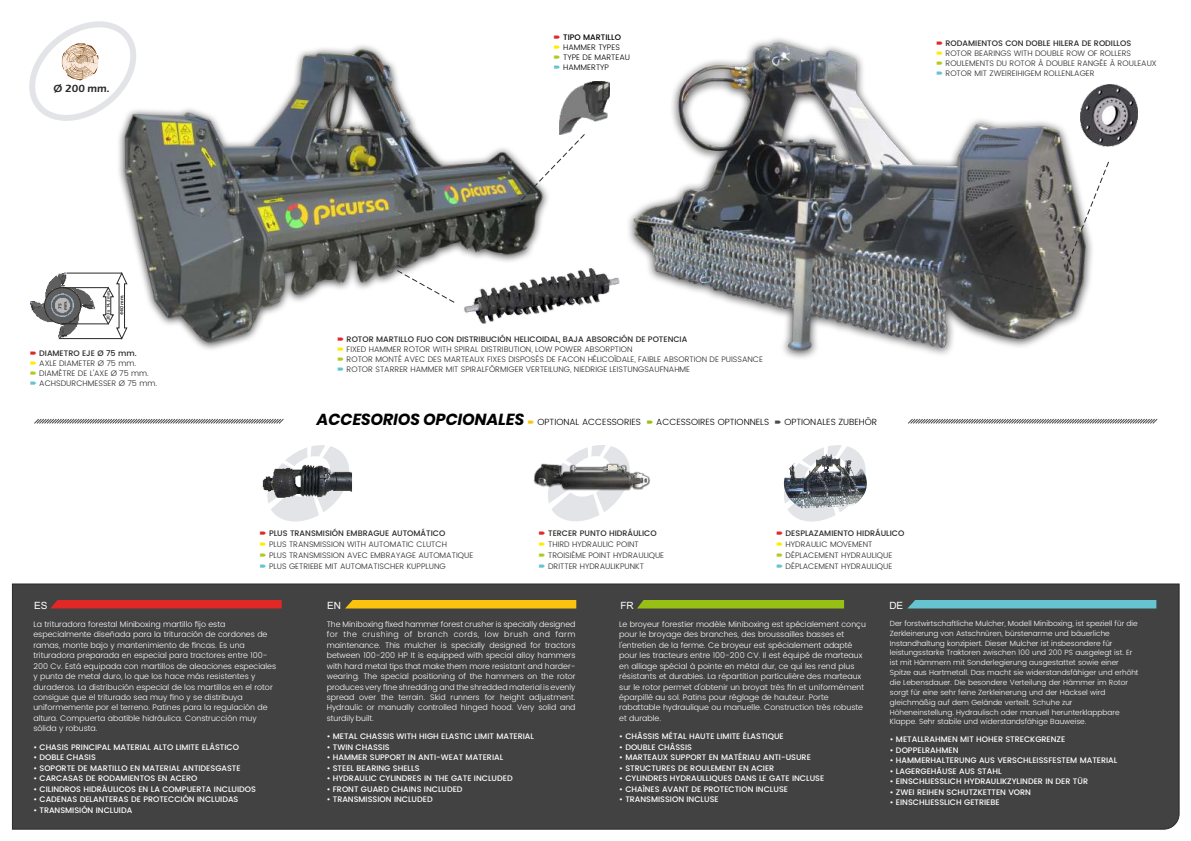
<style>
.page{position:relative;width:1191px;height:841px;background:#fff}
.page>*{position:absolute;margin:0;border:0;box-sizing:border-box;transform-origin:0 0}
.t1{font:italic 700 16px "Poppins";color:#000}
.t2{font:600 10.8px "Eras ITC";color:#2b2a29}
.t3{font:10px "Arial";color:#fff}
.t4{font:300 9px "Poppins";color:#000}
.t5{font:300 8px/10.5px "Poppins";color:#fefefe}
.t6{font:500 8px "Poppins";color:#fefefe}
.t7{font:300 8px/10px "Poppins";color:#2b2a29}
.t8{font:500 8px "Poppins";color:#2b2a29}
.t9{font:300 8px/10px "Poppins";color:#000}
.t10{font:500 8px "Poppins";color:#000}
.t11{font:300 7.5px/9.8px "Poppins";color:#fefefe}
.t12{font:600 5px "Eras ITC";color:#2b2a29}
.t13{font:600 4.5px "Eras ITC";color:#2b2a29;scale:.9 1}
.t14{font:600 4.5px/5.1px "Eras ITC";color:#2b2a29}
.s1{font-weight:300;font-style:normal;font-size:9px}
</style>
<div class="page">
<img style="left:619px;top:38px;width:489px;height:320px">
<img style="left:92px;top:45px;width:440px;height:305px">
<img style="left:463px;top:269px;width:156px;height:56px">
<img style="left:30px;top:273px;width:66px;height:66px">
<div style="left:44px;top:287px;width:37px;height:37px;border:1px solid #2b2a29;border-radius:50%"></div>
<hr style="left:67px;top:273px;width:55px;height:1px;background:#2b2a29">
<hr style="left:59px;top:338px;width:63px;height:1px;background:#2b2a29">
<hr style="left:63px;top:287px;width:45px;height:1px;background:#2b2a29">
<hr style="left:62px;top:324px;width:46px;height:1px;background:#2b2a29">
<svg style="left:103px;top:273px;width:24px;height:66px"></svg>
<img style="left:1079px;top:85px;width:58px;height:62px">
<img style="left:559px;top:81px;width:50px;height:53px">
<div style="left:12px;top:583px;width:1167px;height:247px;background:#434242"></div>
<svg style="left:50px;top:600px;width:231px;height:9px"></svg>
<svg style="left:345px;top:600px;width:231px;height:9px"></svg>
<svg style="left:636px;top:600px;width:207px;height:9px"></svg>
<svg style="left:907px;top:600px;width:248px;height:9px"></svg>
<svg style="left:34px;top:418px;width:250px;height:6px"></svg>
<svg style="left:908px;top:418px;width:250px;height:6px"></svg>
<svg style="left:29px;top:21px;width:118px;height:104px"></svg>
<svg style="left:548px;top:445px;width:75px;height:77px"></svg>
<img style="left:533px;top:453px;width:117px;height:48px">
<svg style="left:784px;top:445px;width:83px;height:77px"></svg>
<svg style="left:970px;top:271px;width:71px;height:19px"></svg>
<svg style="left:396px;top:270px;width:59px;height:34px"></svg>
<img style="left:783px;top:453px;width:83px;height:61px;border-radius:50%">
<svg style="left:279px;top:445px;width:57px;height:77px"></svg>
<img style="left:262px;top:449px;width:90px;height:68px">
<svg style="left:1065px;top:161px;width:43px;height:107px"></svg>
<svg style="left:474px;top:134px;width:111px;height:115px"></svg>
<svg style="left:936px;top:42px;width:6px;height:3px"></svg>
<svg style="left:936px;top:52px;width:6px;height:3px"></svg>
<svg style="left:936px;top:62px;width:6px;height:3px"></svg>
<svg style="left:936px;top:72px;width:6px;height:3px"></svg>
<svg style="left:338px;top:337px;width:5px;height:4px"></svg>
<svg style="left:338px;top:347px;width:5px;height:3px"></svg>
<h2 class="t2" style="left:54px;top:85px;width:57px">Ø 200 mm.</h2>
<p class="t10" style="left:563px;top:32px;width:59px">TIPO MARTILLO</p>
<p class="t9" style="left:563px;top:42px;width:68px">HAMMER TYPES<br>TYPE DE MARTEAU<br>HAMMERTYP</p>
<p class="t8" style="left:945px;top:39px;width:187px">RODAMIENTOS CON DOBLE HILERA DE RODILLOS</p>
<p class="t7" style="left:945px;top:48px;width:213px">ROTOR BEARINGS WITH DOUBLE ROW OF ROLLERS<br>ROULEMENTS DU ROTOR À DOUBLE RANGÉE À ROULEAUX<br>ROTOR MIT ZWEIREIHIGEM ROLLENLAGER</p>
<p class="t14" style="left:58px;top:310px;width:11px;rotate:-90deg">75 mm.</p>
<p class="t13" style="left:107px;top:320px;width:34px;rotate:-90deg">203 x 14,2 mm.</p>
<p class="t12" style="left:120px;top:315px;width:22px;rotate:-90deg">440 mm.</p>
<p class="t8" style="left:39px;top:348px;width:99px">DIAMETRO EJE Ø 75 mm.</p>
<p class="t7" style="left:39px;top:358px;width:119px">AXLE DIAMETER Ø 75 mm.<br>DIAMÈTRE DE L'AXE Ø 75 mm.<br>ACHSDURCHMESSER Ø 75 mm.</p>
<p class="t8" style="left:346px;top:335px;width:342px">ROTOR MARTILLO FIJO CON DISTRIBUCIÓN HELICOIDAL, BAJA ABSORCIÓN DE POTENCIA</p>
<p class="t7" style="left:346px;top:344px;width:418px">FIXED HAMMER ROTOR WITH SPIRAL DISTRIBUTION, LOW POWER ABSORPTION<br>ROTOR MONTÉ AVEC DES MARTEAUX FIXES DISPOSÉS DE FACON HÉLICOÏDALE, FAIBLE ABSORTION DE PUISSANCE<br>ROTOR STARRER HAMMER MIT SPIRALFÖRMIGER VERTEILUNG, NIEDRIGE LEISTUNGSAUFNAHME</p>
<h1 class="t1" style="left:316px;top:409px;width:325px">ACCESORIOS OPCIONALES <span class="s1">OPTIONAL ACCESSORIES</span></h1>
<p class="t4" style="left:656px;top:417px;width:114px">ACCESSOIRES OPTIONNELS</p>
<p class="t4" style="left:784px;top:417px;width:94px">OPTIONALES ZUBEHÖR</p>
<p class="t8" style="left:269px;top:529px;width:178px">PLUS TRANSMISIÓN EMBRAGUE AUTOMÁTICO</p>
<p class="t7" style="left:269px;top:539px;width:206px;line-height:11px">PLUS TRANSMISSION WITH AUTOMATIC CLUTCH<br>PLUS TRANSMISSION AVEC EMBRAYAGE AUTOMATIQUE<br>PLUS GETRIEBE MIT AUTOMATISCHER KUPPLUNG</p>
<p class="t8" style="left:548px;top:529px;width:110px">TERCER PUNTO HIDRÁULICO</p>
<p class="t7" style="left:548px;top:539px;width:117px;line-height:11px">THIRD HYDRAULIC POINT<br>TROISIÈME POINT HYDRAULIQUE<br>DRITTER HYDRAULIKPUNKT</p>
<p class="t8" style="left:785px;top:529px;width:120px">DESPLAZAMIENTO HIDRÁULICO</p>
<p class="t7" style="left:785px;top:539px;width:108px;line-height:11px">HYDRAULIC MOVEMENT<br>DÉPLACEMENT HYDRAULIQUE<br>DÉPLACEMENT HYDRAULIQUE</p>
<p class="t3" style="left:34px;top:601px;width:15px">ES</p>
<p class="t3" style="left:327px;top:601px;width:15px">EN</p>
<p class="t3" style="left:620px;top:601px;width:15px">FR</p>
<p class="t3" style="left:889px;top:601px;width:15px">DE</p>
<p class="t5" style="left:33px;top:619px;width:244px">La trituradora forestal Miniboxing martillo fijo esta especialmente diseñada para la trituración de cordones de ramas, monte bajo y mantenimiento de fincas. Es una trituradora preparada en especial para tractores entre 100- 200 Cv. Está equipada con martillos de aleaciones especiales y punta de metal duro, lo que los hace más resistentes y duraderos. La distribución especial de los martillos en el rotor consigue que el triturado sea muy fino y se distribuya uniformemente por el terreno. Patines para la regulación de altura. Compuerta abatible hidráulica. Construcción muy sólida y robusta.</p>
<p class="t6" style="left:33px;top:742px;width:207px">• CHASIS PRINCIPAL MATERIAL ALTO LIMITE ELÁSTICO</p>
<p class="t6" style="left:33px;top:753px;width:64px">• DOBLE CHASIS</p>
<p class="t6" style="left:33px;top:763px;width:209px">• SOPORTE DE MARTILLO EN MATERIAL ANTIDESGASTE</p>
<p class="t6" style="left:33px;top:774px;width:165px">• CARCASAS DE RODAMIENTOS EN ACERO</p>
<p class="t6" style="left:33px;top:784px;width:224px">• CILINDROS HIDRÁULICOS EN LA COMPUERTA INCLUIDOS</p>
<p class="t6" style="left:33px;top:795px;width:206px">• CADENAS DELANTERAS DE PROTECCIÓN INCLUIDAS</p>
<p class="t6" style="left:33px;top:805px;width:100px">• TRANSMISIÓN INCLUIDA</p>
<p class="t5" style="left:326px;top:619px;width:250px;text-align:justify">The Miniboxing fixed hammer forest crusher is specially designed for the crushing of branch cords, low brush and farm maintenance. This mulcher is specially designed for tractors between 100-200 HP It is equipped with special alloy hammers with hard metal tips that make them more resistant and harder&shy;wearing. The special positioning of the hammers on the rotor produces very fine shredding and the shredded material is evenly spread over the terrain. Skid runners for height adjustment.<br>Hydraulic or manually controlled hinged hood. Very solid and sturdily built.</p>
<p class="t6" style="left:326px;top:732px;width:209px">• METAL CHASSIS WITH HIGH ELASTIC LIMIT MATERIAL</p>
<p class="t6" style="left:326px;top:742px;width:64px">• TWIN CHASSIS</p>
<p class="t6" style="left:326px;top:753px;width:178px">• HAMMER SUPPORT IN ANTI-WEAT MATERIAL</p>
<p class="t6" style="left:326px;top:763px;width:94px">• STEEL BEARING SHELLS</p>
<p class="t6" style="left:326px;top:774px;width:187px">• HYDRAULIC CYLINDRES IN THE GATE INCLUDED</p>
<p class="t6" style="left:326px;top:784px;width:137px">• FRONT GUARD CHAINS INCLUDED</p>
<p class="t6" style="left:326px;top:795px;width:107px">• TRANSMISSION INCLUDED</p>
<p class="t5" style="left:619px;top:619px;width:248px">Le broyeur forestier modèle Miniboxing est spécialement conçu pour le broyage des branches, des broussailles basses et l'entretien de la ferme. Ce broyeur est spécialement adapté pour les tracteurs entre 100-200 CV. Il est équipé de marteaux en alliage spécial à pointe en métal dur, ce qui les rend plus résistants et durables. La répartition particulière des marteaux sur le rotor permet d'obtenir un broyat très fin et uniformément éparpillé au sol. Patins pour réglage de hauteur. Porte rabattable hydraulique ou manuelle. Construction très robuste et durable.</p>
<p class="t6" style="left:619px;top:732px;width:166px">• CHÂSSIS MÉTAL HAUTE LIMITE ÉLASTIQUE</p>
<p class="t6" style="left:619px;top:742px;width:74px">• DOUBLE CHÂSSIS</p>
<p class="t6" style="left:619px;top:753px;width:193px">• MARTEAUX SUPPORT EN MATÉRIAU ANTI-USURE</p>
<p class="t6" style="left:619px;top:763px;width:156px">• STRUCTURES DE ROULEMENT EN ACIER</p>
<p class="t6" style="left:619px;top:774px;width:206px">• CYLINDRES HYDRAULLIQUES DANS LE GATE INCLUSE</p>
<p class="t6" style="left:619px;top:784px;width:170px">• CHAÎNES AVANT DE PROTECTION INCLUSE</p>
<p class="t6" style="left:619px;top:795px;width:101px">• TRANSMISSION INCLUSE</p>
<p class="t11" style="left:889px;top:618px;width:250px">Der forstwirtschaftliche Mulcher, Modell Miniboxing, ist speziell für die Zerkleinerung von Astschnüren, bürstenarme und bäuerliche Instandhaltung konzipiert. Dieser Mulcher ist insbesondere für leistungsstarke Traktoren zwischen 100 und 200 PS ausgelegt ist. Er ist mit Hämmern mit Sonderlegierung ausgestattet sowie einer Spitze aus Hartmetall. Das macht sie widerstandsfähiger und erhöht die Lebensdauer. Die besondere Verteilung der Hämmer im Rotor sorgt für eine sehr feine Zerkleinerung und der Häcksel wird gleichmäßig auf dem Gelände verteilt. Schuhe zur Höheneinstellung. Hydraulisch oder manuell herunterklappbare Klappe. Sehr stabile und widerstandsfähige Bauweise.</p>
<p class="t6" style="left:889px;top:735px;width:177px">• METALLRAHMEN MIT HOHER STRECKGRENZE</p>
<p class="t6" style="left:889px;top:745px;width:70px">• DOPPELRAHMEN</p>
<p class="t6" style="left:889px;top:756px;width:229px">• HAMMERHALTERUNG AUS VERSCHLEISSFESTEM MATERIAL</p>
<p class="t6" style="left:889px;top:766px;width:113px">• LAGERGEHÄUSE AUS STAHL</p>
<p class="t6" style="left:889px;top:777px;width:200px">• EINSCHLIESSLICH HYDRAULIKZYLINDER IN DER TÜR</p>
<p class="t6" style="left:889px;top:787px;width:143px">• ZWEI REIHEN SCHUTZKETTEN VORN</p>
<p class="t6" style="left:889px;top:798px;width:111px">• EINSCHLIESSLICH GETRIEBE</p>
</div>
